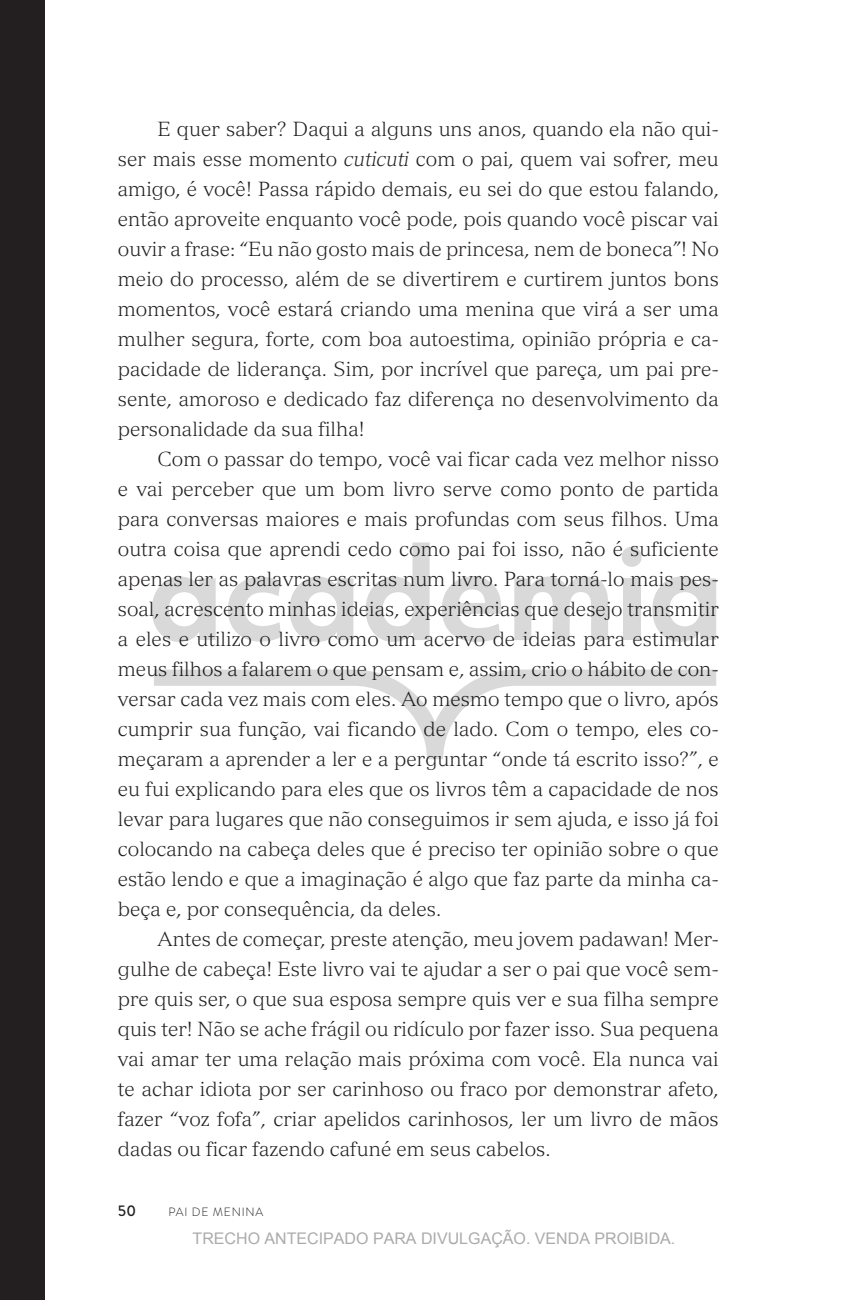
<style>
.page{position:relative;width:868px;height:1300px;background:#fff}
.page>*{position:absolute;margin:0;border:0;box-sizing:border-box;transform-origin:0 0}
.t1{font:300 20px/30px "Versailles LT Std";color:#231f20;text-align:justify}
.t2{font:16px "Arial";color:#ababab}
.t3{font:500 15px "Brandon Text";color:#231f20}
.t4{font:300 12px "Brandon Text";letter-spacing:.07em;color:#231f20}
.s1{font-style:italic}
</style>
<div class="page">
<div style="left:0;top:0;width:44px;height:1300px;background:#231f20"></div>
<svg style="left:154px;top:670px;width:562px;height:89px"></svg>
<svg style="left:152px;top:576px;width:64px;height:66px"></svg>
<svg style="left:228px;top:577px;width:53px;height:65px"></svg>
<svg style="left:289px;top:576px;width:64px;height:66px"></svg>
<svg style="left:366px;top:542px;width:64px;height:100px"></svg>
<svg style="left:442px;top:576px;width:59px;height:66px"></svg>
<svg style="left:514px;top:576px;width:94px;height:64px"></svg>
<svg style="left:622px;top:547px;width:20px;height:20px"></svg>
<div style="left:623px;top:578px;width:17px;height:62px;background:#d9d9d9"></div>
<svg style="left:652px;top:576px;width:64px;height:66px"></svg>
<p class="t1" style="left:118px;top:114px;width:603px;text-indent:40px">E quer saber? Daqui a alguns uns anos, quando ela não qui&shy;ser mais esse momento <span class="s1">cuticuti</span> com o pai, quem vai sofrer, meu amigo, é você! Passa rápido demais, eu sei do que estou falando, então aproveite enquanto você pode, pois quando você piscar vai ouvir a frase: “Eu não gosto mais de princesa, nem de boneca”! No meio do processo, além de se divertirem e curtirem juntos bons momentos, você estará criando uma menina que virá a ser uma mulher segura, forte, com boa autoestima, opinião própria e ca&shy;pacidade de liderança. Sim, por incrível que pareça, um pai pre&shy;sente, amoroso e dedicado faz diferença no desenvolvimento da personalidade da sua filha!</p>
<p class="t1" style="left:118px;top:444px;width:603px;text-indent:40px">Com o passar do tempo, você vai ficar cada vez melhor nisso e vai perceber que um bom livro serve como ponto de partida para conversas maiores e mais profundas com seus filhos. Uma outra coisa que aprendi cedo como pai foi isso, não é suficiente apenas ler as palavras escritas num livro. Para torná-‑lo mais pes&shy;soal, acrescento minhas ideias, experiências que desejo transmitir a eles e utilizo o livro como um acervo de ideias para estimular meus filhos a falarem o que pensam e, assim, crio o hábito de con&shy;versar cada vez mais com eles. Ao mesmo tempo que o livro, após cumprir sua função, vai ficando de lado. Com o tempo, eles co&shy;meçaram a aprender a ler e a perguntar “onde tá escrito isso?”, e eu fui explicando para eles que os livros têm a capacidade de nos levar para lugares que não conseguimos ir sem ajuda, e isso já foi colocando na cabeça deles que é preciso ter opinião sobre o que estão lendo e que a imaginação é algo que faz parte da minha ca&shy;beça e, por consequência, da deles.</p>
<p class="t1" style="left:118px;top:924px;width:602px;text-indent:40px">Antes de começar, preste atenção, meu jovem padawan! Mer&shy;gulhe de cabeça! Este livro vai te ajudar a ser o pai que você sem&shy;pre quis ser, o que sua esposa sempre quis ver e sua filha sempre quis ter! Não se ache frágil ou ridículo por fazer isso. Sua pequena vai amar ter uma relação mais próxima com você. Ela nunca vai te achar idiota por ser carinhoso ou fraco por demonstrar afeto, fazer “voz fofa”, criar apelidos carinhosos, ler um livro de mãos dadas ou ficar fazendo cafuné em seus cabelos.</p>
<p class="t3" style="left:118px;top:1200px;width:20px">50</p>
<p class="t4" style="left:168px;top:1203px;width:96px">PAI DE MENINA</p>
<p class="t2" style="left:193px;top:1228px;width:484px">TRECHO ANTECIPADO PARA DIVULGAÇÃO. VENDA PROIBIDA.</p>
</div>
